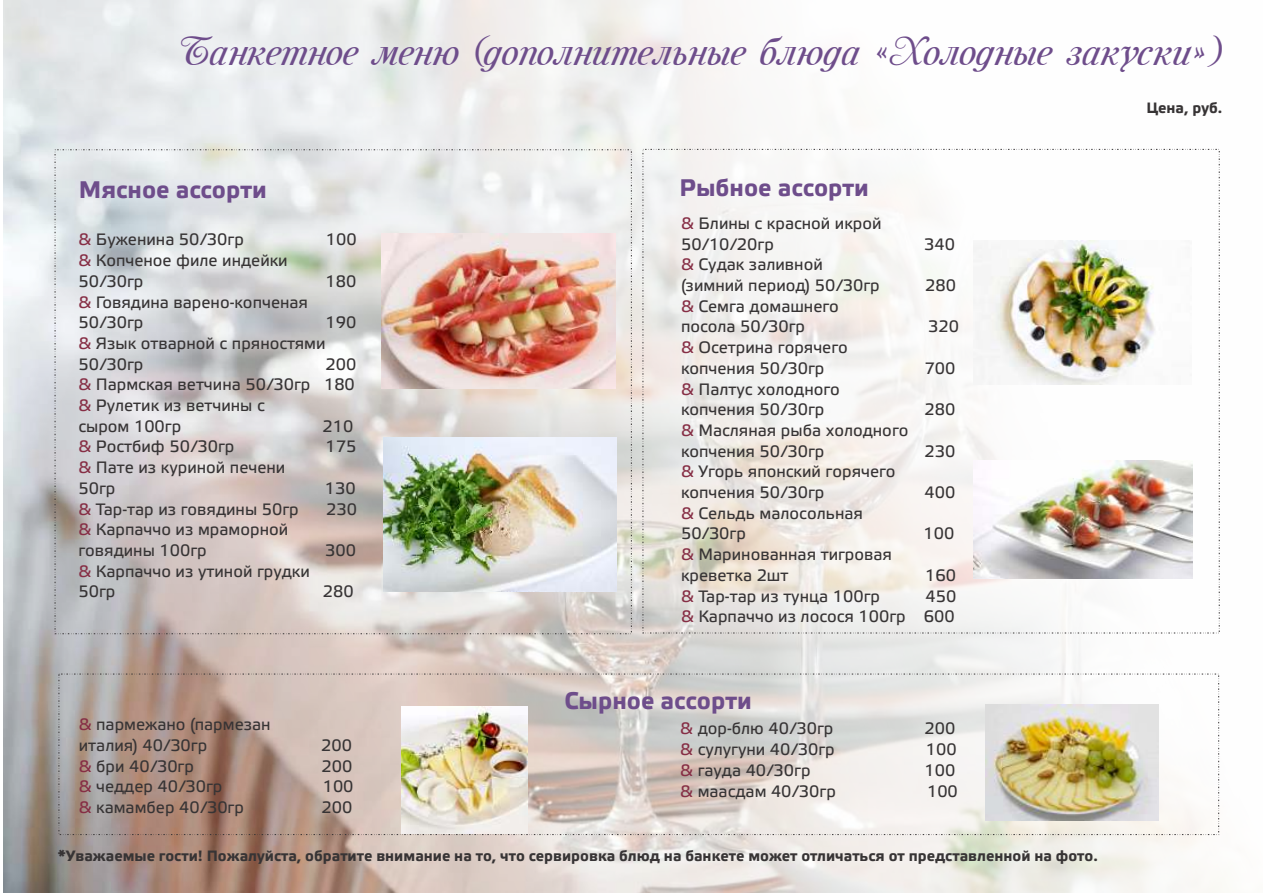
<style>
.page{position:relative;width:1263px;height:893px;background:#fff}
.page>*{position:absolute;margin:0;border:0;box-sizing:border-box;transform-origin:0 0}
.t1{font:500 36px "Mon Amour One";color:#6e4d8b}
.t2{font:24px "Etelka Bol";color:#6e4d8b}
.t3{font:16.5px/20.7px "Etelka Reg";color:#373435}
.t4{font:15px "Etelka Bol";color:#373435}
.s1{color:#862e45}
</style>
<div class="page">
<img style="left:3px;top:0;width:1218px;height:893px">
<img style="left:382px;top:233px;width:233px;height:156px">
<img style="left:384px;top:437px;width:233px;height:155px">
<img style="left:973px;top:240px;width:219px;height:145px">
<img style="left:973px;top:460px;width:219px;height:118px">
<img style="left:401px;top:707px;width:127px;height:126px">
<img style="left:985px;top:705px;width:174px;height:115px">
<h1 class="t1" style="left:178px;top:31px;width:1044px">Банкетное меню (дополнительные блюда «Холодные закуски»)</h1>
<h2 class="t2" style="left:79px;top:180px;width:189px">Мясное ассорти</h2>
<h2 class="t2" style="left:680px;top:178px;width:191px">Рыбное ассорти</h2>
<p class="t3" style="left:78px;top:231px;width:167px"><span class="s1">&amp;</span> Буженина 50/30гр</p>
<p class="t3" style="left:326px;top:231px;width:32px">100</p>
<p class="t3" style="left:78px;top:252px;width:211px"><span class="s1">&amp;</span> Копченое филе индейки<br>50/30гр</p>
<p class="t3" style="left:681px;top:214px;width:202px"><span class="s1">&amp;</span> Блины с красной икрой<br>50/10/20гр</p>
<p class="t3" style="left:924px;top:235px;width:32px">340</p>
<p class="t3" style="left:681px;top:256px;width:200px"><span class="s1">&amp;</span> Судак заливной (зимний период) 50/30гр</p>
<p class="t3" style="left:326px;top:272px;width:32px">180</p>
<p class="t3" style="left:925px;top:277px;width:32px">280</p>
<p class="t3" style="left:78px;top:293px;width:231px"><span class="s1">&amp;</span> Говядина варено-копченая<br>50/30гр</p>
<p class="t3" style="left:681px;top:297px;width:159px"><span class="s1">&amp;</span> Семга домашнего посола 50/30гр</p>
<p class="t3" style="left:78px;top:314px;width:279px;text-indent:247px">190 <span class="s1">&amp;</span> Язык отварной с пряностями<br>50/30гр</p>
<p class="t3" style="left:928px;top:318px;width:32px">320</p>
<p class="t3" style="left:681px;top:339px;width:168px"><span class="s1">&amp;</span> Осетрина горячего копчения 50/30гр</p>
<p class="t3" style="left:78px;top:355px;width:279px;text-indent:247px">200 <span class="s1">&amp;</span> Пармская ветчина 50/30гр 180 <span class="s1">&amp;</span> Рулетик из ветчины с<br>сыром 100гр</p>
<p class="t3" style="left:925px;top:359px;width:32px">700</p>
<p class="t3" style="left:681px;top:380px;width:160px"><span class="s1">&amp;</span> Палтус холодного копчения 50/30гр</p>
<p class="t3" style="left:925px;top:401px;width:32px">280</p>
<p class="t3" style="left:322px;top:417px;width:32px">210</p>
<p class="t3" style="left:681px;top:421px;width:229px"><span class="s1">&amp;</span> Масляная рыба холодного копчения 50/30гр</p>
<p class="t3" style="left:78px;top:438px;width:157px"><span class="s1">&amp;</span> Ростбиф 50/30гр</p>
<p class="t3" style="left:325px;top:438px;width:32px">175</p>
<p class="t3" style="left:78px;top:459px;width:208px"><span class="s1">&amp;</span> Пате из куриной печени<br>50гр</p>
<p class="t3" style="left:925px;top:442px;width:32px">230</p>
<p class="t3" style="left:681px;top:463px;width:216px"><span class="s1">&amp;</span> Угорь японский горячего копчения 50/30гр</p>
<p class="t3" style="left:325px;top:479px;width:32px">130</p>
<p class="t3" style="left:925px;top:484px;width:32px">400</p>
<p class="t3" style="left:78px;top:500px;width:222px"><span class="s1">&amp;</span> Тар-тар из говядины 50гр</p>
<p class="t3" style="left:326px;top:500px;width:32px">230</p>
<p class="t3" style="left:78px;top:521px;width:211px"><span class="s1">&amp;</span> Карпаччо из мраморной говядины 100гр</p>
<p class="t3" style="left:681px;top:504px;width:183px"><span class="s1">&amp;</span> Сельдь малосольная<br>50/30гр</p>
<p class="t3" style="left:923px;top:525px;width:32px">100</p>
<p class="t3" style="left:325px;top:541px;width:32px">300</p>
<p class="t3" style="left:681px;top:546px;width:213px"><span class="s1">&amp;</span> Маринованная тигровая креветка 2шт</p>
<p class="t3" style="left:78px;top:562px;width:233px"><span class="s1">&amp;</span> Карпаччо из утиной грудки<br>50гр</p>
<p class="t3" style="left:925px;top:566px;width:32px">160</p>
<p class="t3" style="left:323px;top:583px;width:32px">280</p>
<p class="t3" style="left:681px;top:587px;width:201px"><span class="s1">&amp;</span> Тар-тар из тунца 100гр</p>
<p class="t3" style="left:681px;top:587px;width:277px;text-align:right">450<br><span class="s1">&amp;</span> Карпаччо из лосося 100гр 600</p>
<p class="t3" style="left:79px;top:716px;width:193px"><span class="s1">&amp;</span> пармежано (пармезан италия) 40/30гр</p>
<p class="t3" style="left:321px;top:737px;width:32px">200</p>
<p class="t3" style="left:79px;top:757px;width:117px"><span class="s1">&amp;</span> бри 40/30гр</p>
<p class="t3" style="left:322px;top:757px;width:32px">200</p>
<p class="t3" style="left:79px;top:778px;width:145px"><span class="s1">&amp;</span> чеддер 40/30гр</p>
<p class="t3" style="left:323px;top:778px;width:32px">100</p>
<p class="t3" style="left:79px;top:799px;width:167px"><span class="s1">&amp;</span> камамбер 40/30гр</p>
<p class="t3" style="left:321px;top:799px;width:32px">200</p>
<h2 class="t2" style="left:564px;top:691px;width:189px">Сырное ассорти</h2>
<p class="t3" style="left:680px;top:720px;width:155px"><span class="s1">&amp;</span> дор-блю 40/30гр</p>
<p class="t3" style="left:924px;top:720px;width:32px">200</p>
<p class="t3" style="left:680px;top:741px;width:156px"><span class="s1">&amp;</span> сулугуни 40/30гр</p>
<p class="t3" style="left:926px;top:741px;width:32px">100</p>
<p class="t3" style="left:680px;top:761px;width:132px"><span class="s1">&amp;</span> гауда 40/30гр</p>
<p class="t3" style="left:924px;top:761px;width:32px">100</p>
<p class="t3" style="left:680px;top:782px;width:157px"><span class="s1">&amp;</span> маасдам 40/30гр</p>
<p class="t3" style="left:927px;top:782px;width:32px">100</p>
<p class="t4" style="left:58px;top:850px;width:1041px">*Уважаемые гости! Пожалуйста, обратите внимание на то, что сервировка блюд на банкете может отличаться от представленной на фото.</p>
<p class="t4" style="left:1146px;top:102px;width:77px">Цена, руб.</p>
</div>
